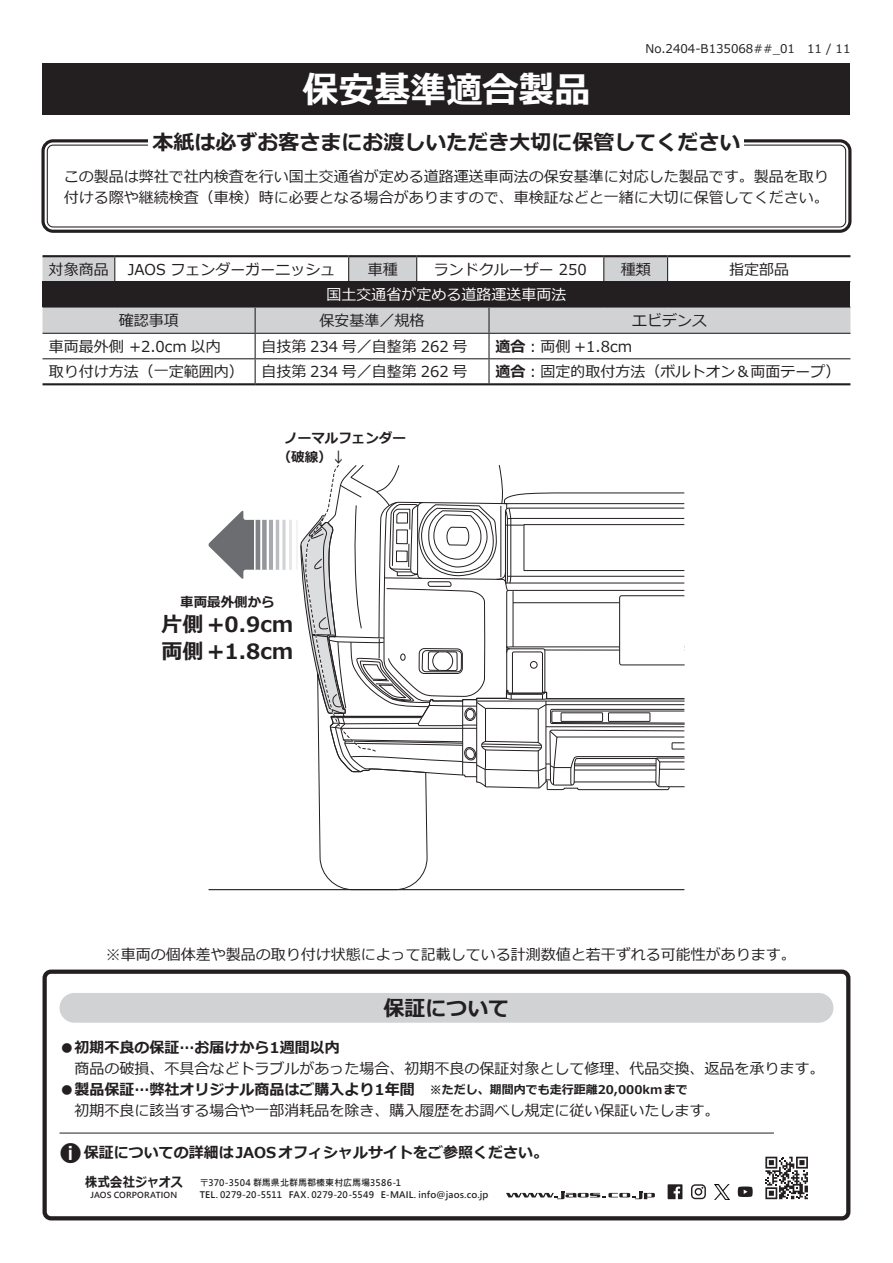
<style>
.page{position:relative;width:893px;height:1263px;background:#fff}
.page>*{position:absolute;margin:0;border:0;box-sizing:border-box;transform-origin:0 0}
.t1{font:700 36px "Meiryo";color:#fff}
.t2{font:700 21px "Meiryo";color:#231f20}
.t3{font:15px/21px "Meiryo";color:#231f20}
.t4{font:700 15px "Meiryo";color:#231f20}
.t5{font:15px "Meiryo";color:#fff}
.t6{font:700 13.5px "Meiryo";color:#231f20}
.t7{font:700 13.5px "Meiryo";color:#231f20;scale:.9 1}
.t8{font:12px "Meiryo";color:#231f20}
.t9{font:700 12px "Meiryo";color:#231f20}
.t10{font:700 9px "Microsoft Jheng Hei";letter-spacing:.01em;color:#231f20}
.t11{font:700 8.25px "Microsoft Jheng Hei";letter-spacing:.02em;color:#231f20}
.s1{font-weight:700}
.s2{font-size:12px}
.s3{font-size:22.5px}
</style>
<div class="page">
<div style="left:41px;top:139px;width:810px;height:94px;border:3px solid #231f20;border-radius:10px"></div>
<div style="left:47px;top:145px;width:799px;height:82px;border:1px solid #231f20;border-radius:6px"></div>
<div style="left:43px;top:64px;width:807px;height:51px;background:#231f20"></div>
<div style="left:149px;top:132px;width:595px;height:21px;background:#fff"></div>
<div style="left:43px;top:969px;width:807px;height:251px;border:4px solid #231f20;border-radius:6px"></div>
<div style="left:60px;top:993px;width:773px;height:30px;background:#d1d2d4;border-radius:15px"></div>
<hr style="left:60px;top:1132px;width:714px;height:1px;background:#231f20">
<svg style="left:765px;top:1157px;width:43px;height:42px"></svg>
<svg style="left:668px;top:1184px;width:14px;height:15px"></svg>
<svg style="left:691px;top:1184px;width:15px;height:15px"></svg>
<svg style="left:738px;top:1186px;width:15px;height:11px"></svg>
<svg style="left:506px;top:1191px;width:149px;height:8px"></svg>
<img style="left:714px;top:1184px;width:15px;height:15px">
<div style="left:43px;top:282px;width:807px;height:25px;background:#231f20"></div>
<hr style="left:43px;top:255px;width:72px;height:2px;background:#231f20">
<hr style="left:115px;top:255px;width:234px;height:2px;background:#231f20">
<hr style="left:349px;top:255px;width:68px;height:2px;background:#231f20">
<hr style="left:417px;top:255px;width:187px;height:2px;background:#231f20">
<hr style="left:604px;top:255px;width:64px;height:2px;background:#231f20">
<hr style="left:668px;top:255px;width:182px;height:2px;background:#231f20">
<svg style="left:43px;top:256px;width:625px;height:25px"></svg>
<hr style="left:43px;top:281px;width:72px;height:1px;background:#231f20">
<hr style="left:115px;top:281px;width:234px;height:1px;background:#231f20">
<hr style="left:349px;top:281px;width:68px;height:1px;background:#231f20">
<hr style="left:417px;top:281px;width:187px;height:1px;background:#231f20">
<hr style="left:604px;top:281px;width:64px;height:1px;background:#231f20">
<hr style="left:668px;top:281px;width:182px;height:1px;background:#231f20">
<hr style="left:43px;top:307px;width:72px;height:1px;background:#231f20">
<hr style="left:115px;top:307px;width:234px;height:1px;background:#231f20">
<hr style="left:349px;top:307px;width:68px;height:1px;background:#231f20">
<hr style="left:417px;top:307px;width:187px;height:1px;background:#231f20">
<hr style="left:604px;top:307px;width:64px;height:1px;background:#231f20">
<hr style="left:668px;top:307px;width:182px;height:1px;background:#231f20">
<hr style="left:209px;top:889px;width:475px;height:1px;background:#231f20">
<div style="left:255px;top:520px;width:5px;height:50px;background:#808285"></div>
<svg style="left:208px;top:510px;width:46px;height:69px"></svg>
<div style="left:262px;top:520px;width:5px;height:50px;background:#939598"></div>
<svg style="left:275px;top:520px;width:4px;height:50px"></svg>
<hr style="left:289px;top:520px;width:3px;height:50px;background:#e6e7e9">
<svg style="left:282px;top:520px;width:4px;height:50px"></svg>
<hr style="left:269px;top:520px;width:4px;height:50px;background:#a8a9ad">
<svg style="left:292px;top:465px;width:393px;height:425px"></svg>
<svg style="left:43px;top:308px;width:807px;height:75px"></svg>
<hr style="left:489px;top:358px;width:361px;height:1px;background:#231f20">
<hr style="left:488px;top:359px;width:2px;height:24px;background:#231f20">
<hr style="left:43px;top:383px;width:212px;height:2px;background:#231f20">
<hr style="left:255px;top:383px;width:234px;height:2px;background:#231f20">
<hr style="left:489px;top:383px;width:361px;height:2px;background:#231f20">
<p class="t1" style="left:302px;top:64px;width:290px">保安基準適合製品</p>
<p class="t8" style="left:645px;top:40px;width:151px">No.2404-B135068##_01</p>
<p class="t2" style="left:152px;top:128px;width:590px">本紙は必ずお客さまにお渡しいただき大切に保管してください</p>
<p class="t8" style="left:807px;top:40px;width:45px">11 / 11</p>
<p class="t3" style="left:64px;top:167px;width:767px">この製品は弊社で社内検査を行い国土交通省が定める道路運送車両法の保安基準に対応した製品です。製品を取り付ける際や継続検査（車検）時に必要となる場合がありますので、車検証などと一緒に大切に保管してください。</p>
<p class="t3" style="left:49px;top:259px;width:61px">対象商品</p>
<p class="t3" style="left:128px;top:259px;width:209px">JAOS フェンダーガーニッシュ</p>
<p class="t3" style="left:368px;top:259px;width:31px">車種</p>
<p class="t3" style="left:434px;top:259px;width:155px">ランドクルーザー 250</p>
<p class="t3" style="left:119px;top:311px;width:61px">確認事項</p>
<p class="t5" style="left:326px;top:284px;width:242px">国土交通省が定める道路運送車両法</p>
<p class="t3" style="left:320px;top:311px;width:106px">保安基準／規格</p>
<p class="t3" style="left:621px;top:259px;width:31px">種類</p>
<p class="t3" style="left:632px;top:311px;width:76px">エビデンス</p>
<p class="t3" style="left:49px;top:337px;width:173px">車両最外側 +2.0cm 以内</p>
<p class="t3" style="left:261px;top:337px;width:207px">自技第 234 号／自整第 262 号</p>
<p class="t3" style="left:495px;top:337px;width:138px"><span class="s1">適合</span>：両側 +1.8cm</p>
<p class="t3" style="left:729px;top:259px;width:61px">指定部品</p>
<p class="t3" style="left:49px;top:362px;width:197px">取り付け方法（一定範囲内）</p>
<p class="t3" style="left:261px;top:362px;width:207px">自技第 234 号／自整第 262 号</p>
<p class="t6" style="left:284px;top:428px;width:123px">ノーマルフェンダー</p>
<p class="t6" style="left:278px;top:448px;width:69px">（破線(↓</p>
<p class="t3" style="left:495px;top:362px;width:346px"><span class="s1">適合</span>：固定的取付方法（ボルトオン＆両面テープ(</p>
<p class="t6" style="left:180px;top:592px;width:96px">車両最外側から</p>
<p class="t2" style="left:162px;top:610px;width:133px">片側 +0.9cm</p>
<p class="t2" style="left:162px;top:637px;width:133px">両側 +1.8cm</p>
<p class="t3" style="left:106px;top:945px;width:692px">※車両の個体差や製品の取り付け状態によって記載している計測数値と若干ずれる可能性があります。</p>
<p class="t2" style="left:383px;top:993px;width:128px">保証について</p>
<p class="t4" style="left:60px;top:1037px;width:282px">●初期不良の保証…お届けから1週間以内</p>
<p class="t3" style="left:60px;top:1059px;width:766px">　商品の破損、不具合などトラブルがあった場合、初期不良の保証対象として修理、代品交換、返品を承ります。</p>
<p class="t9" style="left:442px;top:1081px;width:248px">ただし、期間内でも走行距離20,000kmまで</p>
<p class="t4" style="left:60px;top:1079px;width:384px">●製品保証…弊社オリジナル商品はご購入より1年間　<span class="s2">※</span></p>
<p class="t3" style="left:60px;top:1101px;width:661px">　初期不良に該当する場合や一部消耗品を除き、購入履歴をお調べし規定に従い保証いたします。</p>
<p class="t4" style="left:60px;top:1142px;width:490px"><span class="s3">i</span>保証についての詳細はJAOSオフィシャルサイトをご参照ください。</p>
<p class="t11" style="left:91px;top:1190px;width:88px">JAOS CORPORATION</p>
<p class="t7" style="left:85px;top:1172px;width:110px">株式会社ジャオス</p>
<p class="t10" style="left:200px;top:1177px;width:203px">〒370-3504 群馬県北群馬郡榛東村広馬場3586-1</p>
<p class="t10" style="left:381px;top:1189px;width:109px">-E MAIL. info@jaos.co j p.</p>
<p class="t10" style="left:200px;top:1189px;width:84px">TEL. 0279-20-5511</p>
<p class="t10" style="left:289px;top:1189px;width:87px">FAX. 0279-20-5549</p>
</div>
